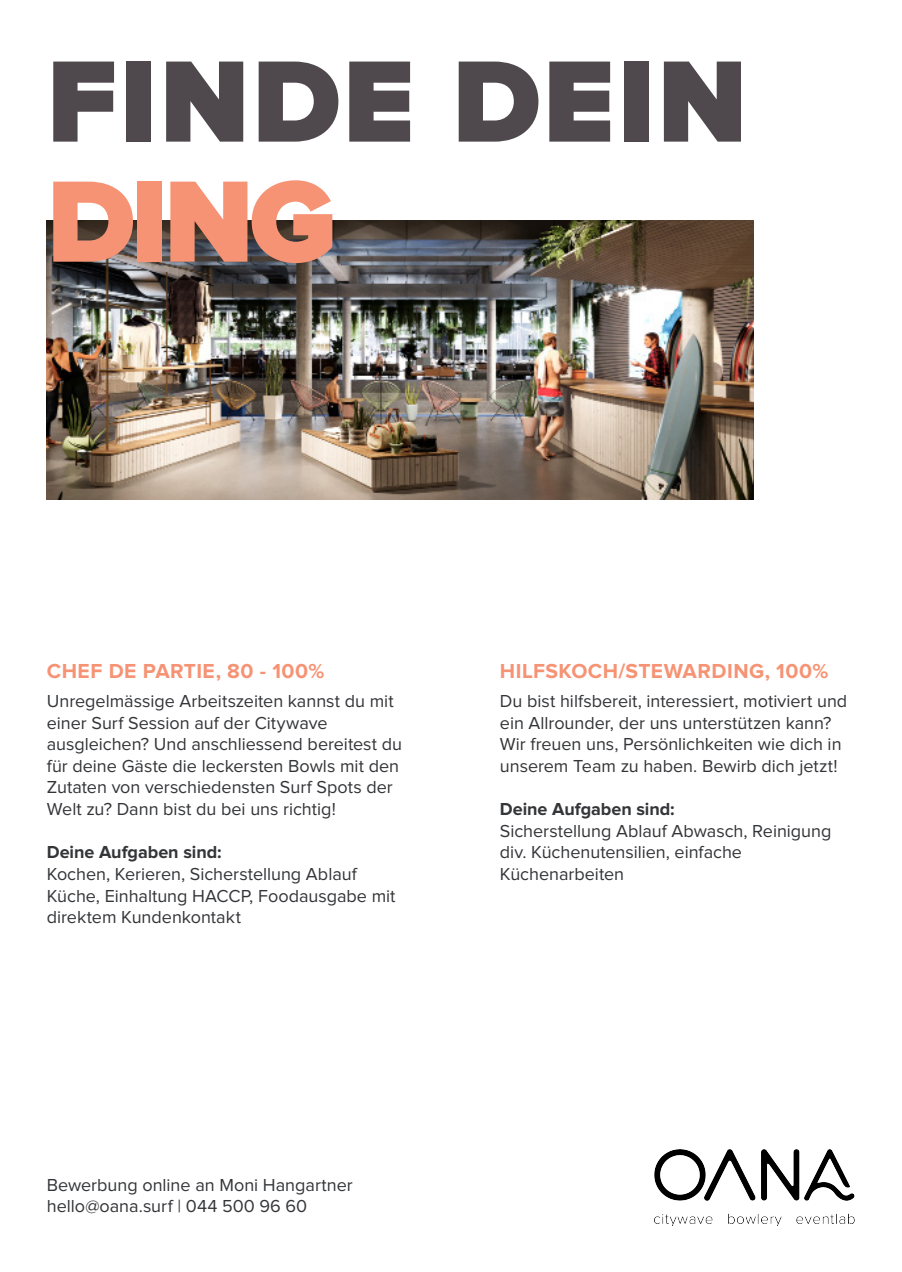
<style>
.page{position:relative;width:902px;height:1272px;background:#fff}
.page>*{position:absolute;margin:0;border:0;box-sizing:border-box;transform-origin:0 0}
.t1{font:900 120px/120px "Proxima Nova";letter-spacing:.02em;color:#4f494d}
.t2{font:700 21px "Proxima Nova";letter-spacing:.02em;color:#f69374}
.t3{font:18px/21.6px "Proxima Nova";color:#343538}
.t4{font:700 18px "Proxima Nova";letter-spacing:-.005em;color:#343538}
.s1{color:#f69374}
</style>
<div class="page">
<img style="left:47px;top:220px;width:706px;height:280px">
<img style="left:654px;top:1149px;width:201px;height:76px">
<p class="t1" style="left:47px;top:47px;width:702px">FINDE DEIN<br><span class="s1">DING</span></p>
<p class="t2" style="left:47px;top:661px;width:279px">CHEF DE PARTIE, 80 - 100%</p>
<p class="t3" style="left:47px;top:691px;width:348px">Unregelmässige Arbeitszeiten kannst du mit einer Surf Session auf der Citywave</p>
<p class="t3" style="left:47px;top:734px;width:357px">ausgleichen? Und anschliessend bereitest du für deine Gäste die leckersten Bowls mit den Zutaten von verschiedensten Surf Spots der Welt zu? Dann bist du bei uns richtig!</p>
<p class="t4" style="left:47px;top:844px;width:176px">Deine Aufgaben sind:</p>
<p class="t3" style="left:47px;top:863px;width:350px">Kochen, Kerieren, Sicherstellung Ablauf<br>Küche, Einhaltung HACCP, Foodausgabe mit direktem Kundenkontakt</p>
<p class="t2" style="left:500px;top:661px;width:330px">HILFSKOCH/STEWARDING, 100%</p>
<p class="t3" style="left:500px;top:691px;width:349px">Du bist hilfsbereit, interessiert, motiviert und ein Allrounder, der uns unterstützen kann?<br>Wir freuen uns, Persönlichkeiten wie dich in unserem Team zu haben. Bewirb dich jetzt!</p>
<p class="t4" style="left:500px;top:800px;width:176px">Deine Aufgaben sind:</p>
<p class="t3" style="left:500px;top:820px;width:333px">Sicherstellung Ablauf Abwasch, Reinigung div. Küchenutensilien, einfache</p>
<p class="t3" style="left:500px;top:863px;width:126px">Küchenarbeiten</p>
<p class="t3" style="left:47px;top:1174px;width:307px">Bewerbung online an Moni Hangartner</p>
<p class="t3" style="left:47px;top:1196px;width:262px">hello@oana.surf | 044 500 96 60</p>
</div>
